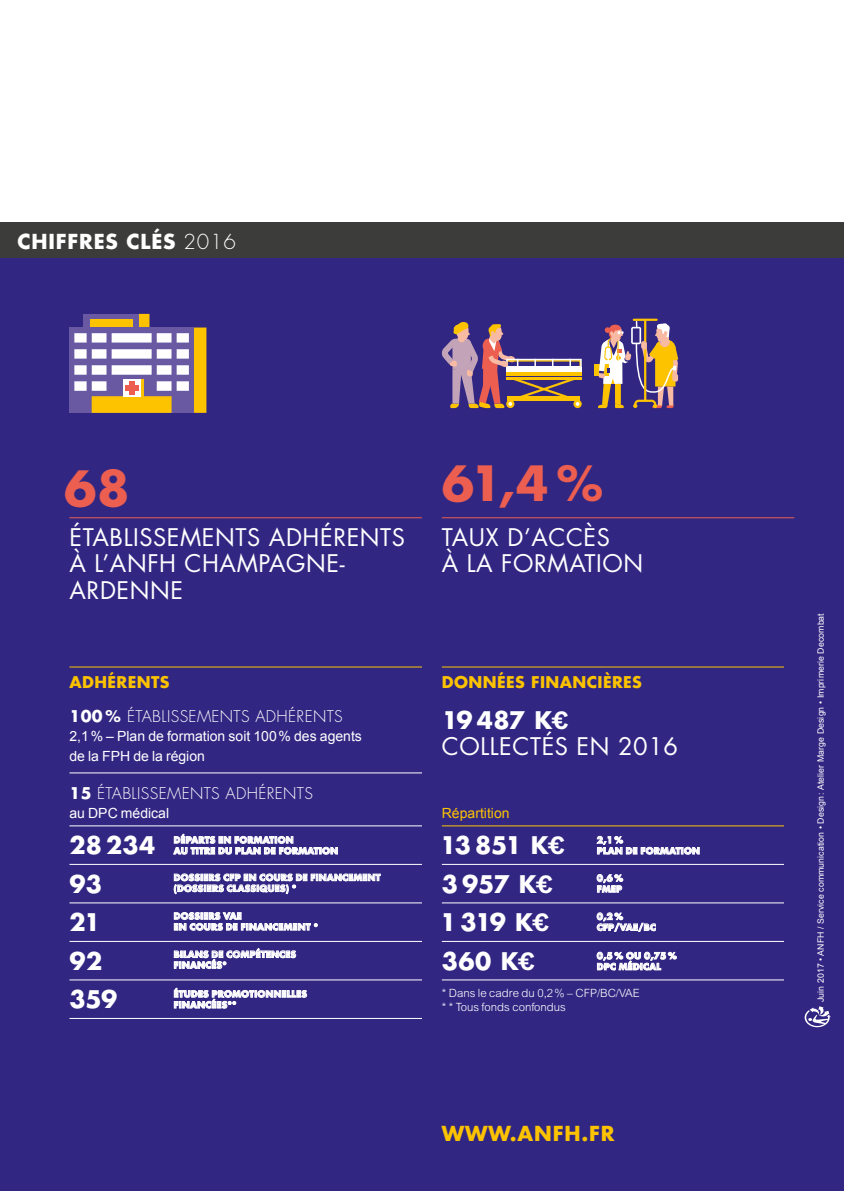
<style>
.page{position:relative;width:844px;height:1191px;background:#fff}
.page>*{position:absolute;margin:0;border:0;box-sizing:border-box;transform-origin:0 0}
.t1{font:700 47.25px "Futura";color:#eb5e50}
.t2{font:23.62px/26.2px "Futura";letter-spacing:.025em;color:#fff}
.t3{font:700 23.62px/38.5px "Futura";letter-spacing:-.045em;color:#fff}
.t4{font:700 23.62px/38.7px "Futura";letter-spacing:-.01em;color:#fff}
.t5{font:700 20.12px "Futura";letter-spacing:.04em;color:#fff}
.t6{font:700 20.12px "Futura";letter-spacing:.04em;color:#fdc300}
.t7{font:300 15.75px/33.8px "Futura";letter-spacing:.025em;color:#fff}
.t8{font:700 15.75px "Futura";letter-spacing:.025em;color:#fdc300}
.t9{font:14px/19.2px "Arial";color:#fff}
.t10{font:14px "Arial";color:#fdc300}
.t11{font:300 11.38px/14.3px "Arial";color:#fff}
.t12{font:700 8.75px/10.8px "Futura";letter-spacing:.04em;color:#fff}
.t13{font:8.75px "Arial";letter-spacing:.01em;color:#fff}
.s1{font-weight:300}
.s2{font-weight:700;color:#fdc300}
.s3{font-weight:700}
.s4{font-family:"Benton Sans";font-weight:700}
.s5{font-family:"Benton Sans"}
</style>
<div class="page">
<div style="left:0;top:254px;width:843px;height:937px;background:#312783"></div>
<div style="left:0;top:223px;width:843px;height:35px;background:#3c3c3b"></div>
<div style="left:194px;top:327px;width:12px;height:86px;background:#fdc300"></div>
<div style="left:139px;top:314px;width:10px;height:13px;background:#fdc300"></div>
<div style="left:83px;top:314px;width:56px;height:13px;background:#6859a2"></div>
<div style="left:90px;top:319px;width:42px;height:8px;background:#fdc300"></div>
<div style="left:69px;top:327px;width:125px;height:86px;background:#6859a2"></div>
<div style="left:74px;top:333px;width:115px;height:9px;background:#fff"></div>
<div style="left:74px;top:349px;width:115px;height:10px;background:#fff"></div>
<div style="left:74px;top:365px;width:115px;height:10px;background:#fff"></div>
<div style="left:74px;top:381px;width:115px;height:10px;background:#fff"></div>
<div style="left:87px;top:330px;width:5px;height:77px;background:#6859a2"></div>
<div style="left:171px;top:330px;width:5px;height:77px;background:#6859a2"></div>
<div style="left:152px;top:330px;width:5px;height:77px;background:#6859a2"></div>
<div style="left:106px;top:330px;width:6px;height:77px;background:#6859a2"></div>
<div style="left:92px;top:396px;width:79px;height:17px;background:#fdc300"></div>
<div style="left:109px;top:379px;width:45px;height:14px;background:#6859a2"></div>
<div style="left:124px;top:379px;width:19px;height:17px;background:#fdc300"></div>
<svg style="left:124px;top:379px;width:17px;height:17px"></svg>
<div style="left:126px;top:385px;width:13px;height:5px;background:#eb5e50"></div>
<div style="left:129px;top:381px;width:6px;height:13px;background:#eb5e50"></div>
<svg style="left:804px;top:1006px;width:26px;height:21px"></svg>
<hr style="left:69px;top:864px;width:353px;height:1px;background:#fff">
<hr style="left:69px;top:902px;width:353px;height:1px;background:#fff">
<hr style="left:69px;top:941px;width:353px;height:1px;background:#fff">
<hr style="left:69px;top:979px;width:353px;height:1px;background:#fff">
<hr style="left:69px;top:1018px;width:353px;height:1px;background:#fff">
<hr style="left:441px;top:864px;width:342px;height:1px;background:#fff">
<hr style="left:441px;top:902px;width:342px;height:1px;background:#fff">
<hr style="left:441px;top:941px;width:342px;height:1px;background:#fff">
<hr style="left:441px;top:979px;width:342px;height:1px;background:#fff">
<hr style="left:441px;top:517px;width:353px;height:1px;background:#eb5e50">
<hr style="left:69px;top:517px;width:353px;height:1px;background:#eb5e50">
<hr style="left:69px;top:666px;width:353px;height:1px;background:#fdc300">
<hr style="left:69px;top:772px;width:353px;height:1px;background:#fff">
<hr style="left:69px;top:825px;width:353px;height:1px;background:#fff">
<hr style="left:441px;top:666px;width:342px;height:1px;background:#fdc300">
<svg style="left:173px;top:833px;width:165px;height:22px"></svg>
<svg style="left:596px;top:835px;width:104px;height:20px"></svg>
<svg style="left:596px;top:874px;width:27px;height:19px"></svg>
<svg style="left:596px;top:912px;width:60px;height:20px"></svg>
<svg style="left:596px;top:951px;width:81px;height:20px"></svg>
<svg style="left:173px;top:873px;width:208px;height:21px"></svg>
<svg style="left:173px;top:912px;width:145px;height:19px"></svg>
<svg style="left:173px;top:948px;width:123px;height:21px"></svg>
<svg style="left:173px;top:987px;width:134px;height:22px"></svg>
<hr style="left:441px;top:825px;width:342px;height:1px;background:#fdc300">
<div style="left:594px;top:364px;width:14px;height:12px;background:#fdc300"></div>
<svg style="left:598px;top:318px;width:81px;height:90px"></svg>
<svg style="left:441px;top:322px;width:141px;height:86px"></svg>
<h3 class="t5" style="left:17px;top:228px;width:220px">CHIFFRES CLÉS <span class="s1">2016</span></h3>
<h1 class="t1" style="left:64px;top:456px;width:67px">68</h1>
<h2 class="t2" style="left:69px;top:524px;width:337px">ÉTABLISSEMENTS ADHÉRENTS<br>À L’ANFH CHAMPAGNE-<br>ARDENNE</h2>
<h3 class="t7" style="left:69px;top:666px;width:275px"><span class="s2">ADHÉRENTS<br></span><span class="s3">100 %</span> ÉTABLISSEMENTS ADHÉRENTS</h3>
<h3 class="t9" style="left:69px;top:727px;width:294px">2,1% – Plan de formation soit 100% des agents de la FPH de la région</h3>
<h3 class="t7" style="left:69px;top:777px;width:245px"><span class="s3">15</span> ÉTABLISSEMENTS ADHÉRENTS</h3>
<h3 class="t9" style="left:69px;top:804px;width:101px">au DPC médical</h3>
<h1 class="t1" style="left:441px;top:451px;width:163px">61,4 %</h1>
<h2 class="t2" style="left:441px;top:524px;width:203px">TAUX D’ACCÈS<br>À LA FORMATION</h2>
<h3 class="t8" style="left:441px;top:672px;width:202px">DONNÉES FINANCIÈRES</h3>
<h2 class="t2" style="left:441px;top:707px;width:238px"><span class="s3">19 487 K</span><span class="s4">€<br></span>COLLECTÉS EN 2016</h2>
<h3 class="t10" style="left:441px;top:804px;width:69px">Répartition</h3>
<p class="t12" style="left:174px;top:834px;width:166px">DÉPARTS EN FORMATION<br>AU TITRE DU PLAN DE FORMATION</p>
<p class="t12" style="left:596px;top:834px;width:104px">2,1 %<br>PLAN DE FORMATION</p>
<p class="t12" style="left:596px;top:872px;width:28px">0,6 %<br>FMEP</p>
<p class="t12" style="left:596px;top:910px;width:60px">0,2 %<br>CFP/VAE/BC</p>
<p class="t12" style="left:596px;top:950px;width:81px">0,5 % OU 0,75 %<br>DPC MÉDICAL</p>
<h2 class="t4" style="left:69px;top:825px;width:87px">28 234<br>93<br>21<br>92<br>359</h2>
<h2 class="t3" style="left:440px;top:826px;width:126px">13 851 K<span class="s5">€<br></span>3 957 K<span class="s5">€<br></span>1 319 K<span class="s5">€<br></span>360 K<span class="s5">€</span></h2>
<p class="t12" style="left:174px;top:872px;width:208px">DOSSIERS CFP EN COURS DE FINANCEMENT (DOSSIERS CLASSIQUES) *</p>
<p class="t12" style="left:174px;top:910px;width:146px">DOSSIERS VAE<br>EN COURS DE FINANCEMENT *</p>
<p class="t12" style="left:174px;top:948px;width:124px">BILANS DE COMPÉTENCES<br>FINANCÉS*</p>
<p class="t12" style="left:174px;top:988px;width:135px">ÉTUDES PROMOTIONNELLES<br>FINANCÉES**</p>
<h3 class="t11" style="left:441px;top:985px;width:199px">* Dans le cadre du 0,2% – CFP/BC/VAE * * Tous fonds confondus</h3>
<h3 class="t6" style="left:441px;top:1120px;width:174px">WWW.ANFH.FR</h3>
<p class="t13" style="left:814px;top:1002px;width:390px;rotate:-90deg">Juin 2017 • ANFH / Service communication • Design : Atelier Marge Design • Imprimerie Decombat</p>
</div>
